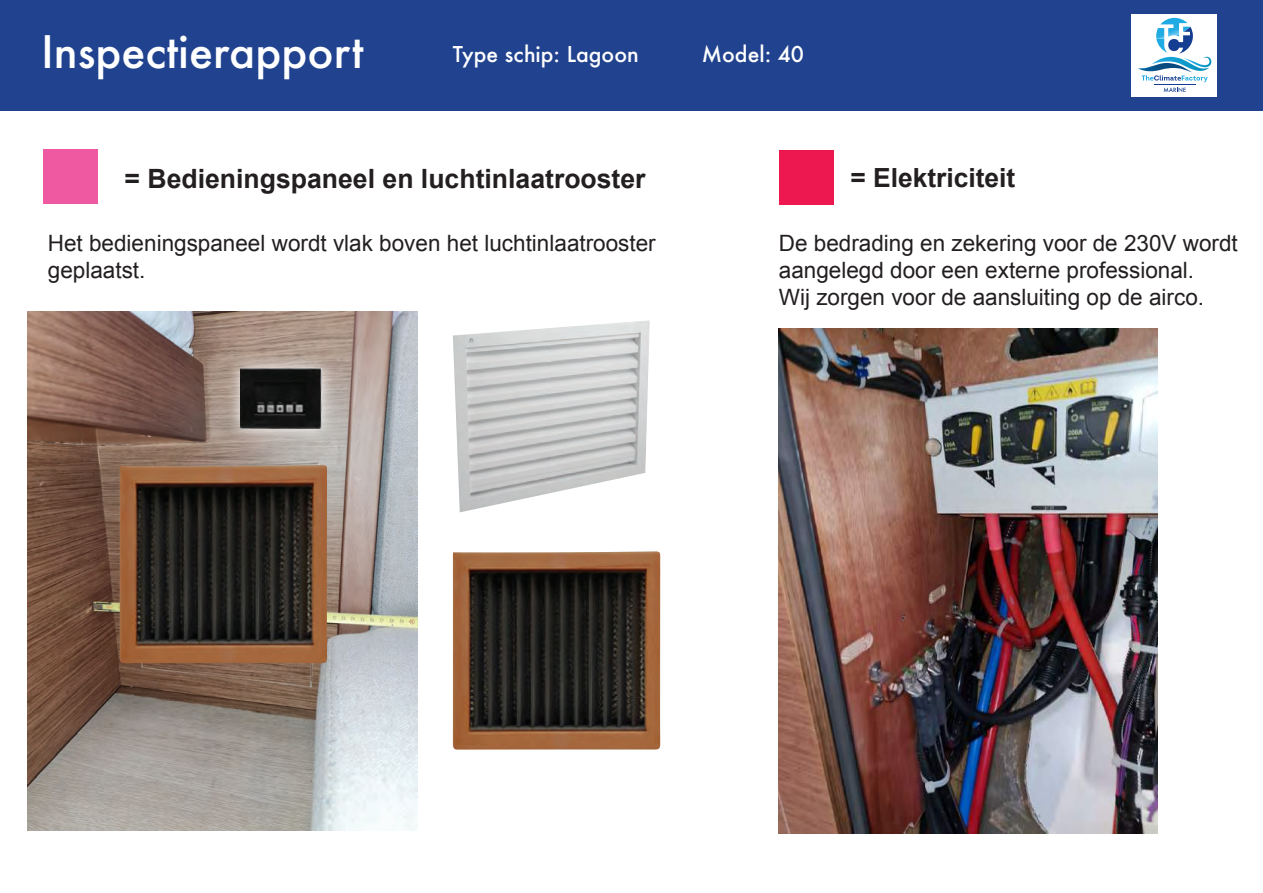
<style>
.page{position:relative;width:1263px;height:893px;background:#fff}
.page>*{position:absolute;margin:0;border:0;box-sizing:border-box;transform-origin:0 0}
.t1{font:500 43.5px "Futura";color:#fff}
.t2{font:700 26.55px "Arial";color:#231f20}
.t3{font:700 26.4px "Arial";color:#231f20}
.t4{font:22.5px/27px "Arial";color:#231f20}
.t5{font:500 21.3px "Futura";color:#fff}
</style>
<div class="page">
<div style="left:0;top:0;width:1263px;height:110px;background:#21438f"></div>
<div style="left:1132px;top:14px;width:85px;height:82px;background:#fff"></div>
<svg style="left:1138px;top:18px;width:74px;height:74px"></svg>
<div style="left:43px;top:149px;width:55px;height:55px;background:#ef59a1"></div>
<div style="left:779px;top:150px;width:54px;height:54px;background:#ed184f"></div>
<img style="left:779px;top:329px;width:378px;height:504px">
<img style="left:27px;top:312px;width:391px;height:518px">
<img style="left:453px;top:320px;width:197px;height:192px">
<img style="left:218px;top:346px;width:126px;height:105px">
<img style="left:241px;top:368px;width:80px;height:60px">
<img style="left:120px;top:465px;width:207px;height:198px">
<img style="left:453px;top:551px;width:207px;height:199px">
<h1 class="t1" style="left:41px;top:22px;width:324px">Inspectierapport</h1>
<p class="t5" style="left:453px;top:39px;width:187px">Type schip: Lagoon</p>
<p class="t5" style="left:702px;top:39px;width:104px">Model: 40</p>
<p class="t2" style="left:125px;top:161px;width:522px">= Bedieningspaneel en luchtinlaatrooster</p>
<p class="t3" style="left:850px;top:161px;width:166px">= Elektriciteit</p>
<p class="t4" style="left:48px;top:230px;width:609px">Het bedieningspaneel wordt vlak boven het luchtinlaatrooster geplaatst.</p>
<p class="t4" style="left:779px;top:230px;width:460px">De bedrading en zekering voor de 230V wordt aangelegd door een externe professional.<br>Wij zorgen voor de aansluiting op de airco.</p>
</div>
